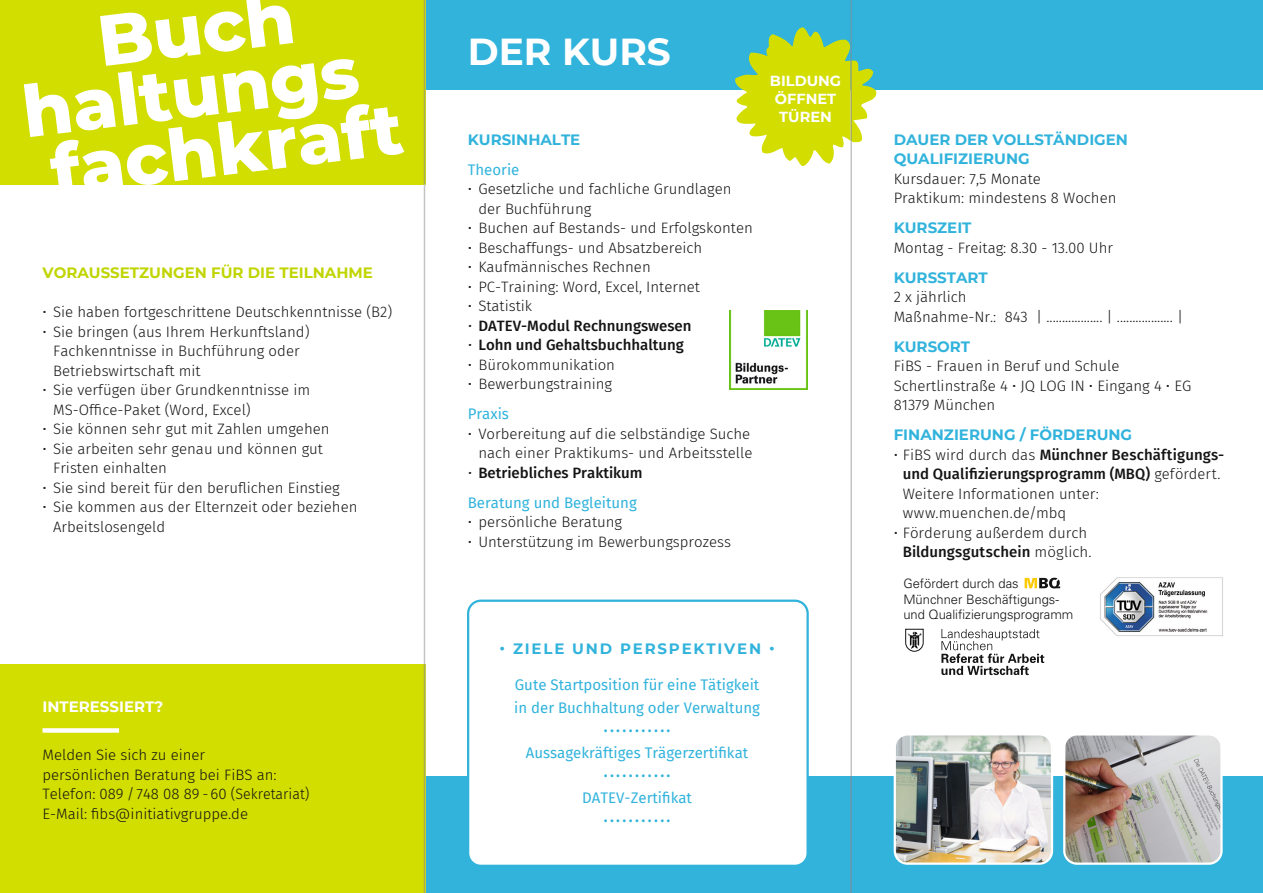
<style>
.page{position:relative;width:1263px;height:893px;background:#fff}
.page>*{position:absolute;margin:0;border:0;box-sizing:border-box;transform-origin:0 0}
.t1{font:800 71.55px/61.5px "Montserrat";color:#fff;text-align:center}
.t2{font:700 37.5px "Montserrat";color:#fff}
.t3{font:300 15px/19.5px "Fira Sans";color:#131413}
.t4{font:15px/22.5px "Fira Sans";color:#31b3dc}
.t5{font:500 15px/30px "Fira Sans";color:#131413}
.t6{font:700 15px/19.5px "Montserrat";color:#31b3dc}
.t7{font:700 15px "Montserrat";color:#c0d500}
.t8{font:700 15px "Montserrat";letter-spacing:.12em;color:#31b3dc}
.t9{font:700 15px "Montserrat";color:#fff}
.t10{font:700 14.55px/18px "Montserrat";color:#fff;text-align:center}
.t11{font:300 12.9px/15.6px "Univers";color:#131413}
.t12{font:12px "Fira Sans";color:#31b3dc}
.s1{font-weight:300;font-style:italic}
.s2{font-weight:400;color:#31b3dc}
.s3{font-weight:500}
</style>
<div class="page">
<div style="left:425px;top:0;width:838px;height:90px;background:#31b3dc"></div>
<div style="left:425px;top:776px;width:838px;height:117px;background:#31b3dc"></div>
<div style="left:0;top:0;width:425px;height:184px;background:#d2dd00"></div>
<div style="left:0;top:664px;width:425px;height:229px;background:#d2dd00"></div>
<div style="left:43px;top:728px;width:76px;height:5px;background:#fff"></div>
<div style="left:468px;top:601px;width:340px;height:265px;background:#fff;border-radius:13px"></div>
<div style="left:467px;top:600px;width:342px;height:267px;border:2px solid #31b3dc;border-radius:13px"></div>
<img style="left:735px;top:34px;width:58px;height:50px">
<img style="left:729px;top:311px;width:79px;height:78px">
<img style="left:1100px;top:577px;width:123px;height:59px">
<svg style="left:1024px;top:578px;width:36px;height:10px"></svg>
<svg style="left:941px;top:629px;width:103px;height:46px"></svg>
<svg style="left:905px;top:629px;width:19px;height:23px"></svg>
<img style="left:895px;top:736px;width:155px;height:126px">
<div style="left:894px;top:733px;width:159px;height:132px;border:2px solid #fff;border-radius:13px"></div>
<img style="left:1066px;top:736px;width:154px;height:126px">
<div style="left:1063px;top:733px;width:160px;height:132px;border:2px solid #fff;border-radius:13px"></div>
<svg style="left:850px;top:142px;width:2px;height:634px"></svg>
<svg style="left:850px;top:0;width:2px;height:61px"></svg>
<hr style="left:850px;top:776px;width:2px;height:117px;background:#5e9cb5">
<img style="left:850px;top:61px;width:2px;height:81px">
<svg style="left:424px;top:0;width:1px;height:893px"></svg>
<h1 class="t1" style="left:11px;top:17px;width:376px;rotate:-7deg">Buch haltungs fachkraft</h1>
<p class="t7" style="left:43px;top:262px;width:332px">VORAUSSETZUNGEN FÜR DIE TEILNAHME</p>
<p class="t3" style="left:43px;top:302px;width:351px">• Sie haben fortgeschrittene Deutschkenntnisse (B2)</p>
<p class="t3" style="left:53px;top:322px;width:258px;text-indent:-11px">• Sie bringen (aus Ihrem Herkunftsland)<br>Fachkenntnisse in Buchführung oder<br>Betriebswirtschaft mit</p>
<p class="t3" style="left:53px;top:380px;width:259px;text-indent:-11px">• Sie verfügen über Grundkenntnisse im<br>MS-Office-Paket (Word, Excel)</p>
<p class="t3" style="left:43px;top:419px;width:289px">• Sie können sehr gut mit Zahlen umgehen</p>
<p class="t3" style="left:53px;top:439px;width:271px;text-indent:-11px">• Sie arbeiten sehr genau und können gut<br>Fristen einhalten</p>
<p class="t3" style="left:43px;top:478px;width:299px">• Sie sind bereit für den beruflichen Einstieg</p>
<p class="t3" style="left:53px;top:497px;width:306px;text-indent:-11px">• Sie kommen aus der Elternzeit oder beziehen<br>Arbeitslosengeld</p>
<p class="t9" style="left:43px;top:696px;width:122px">INTERESSIERT?</p>
<p class="t3" style="left:43px;top:745px;width:269px">Melden Sie sich zu einer<br>persönlichen Beratung bei FiBS an:<br>Telefon: 089 / 748 08 89 - 60 (Sekretariat)<br>E-Mail: fibs@initiativgruppe.de</p>
<h2 class="t2" style="left:468px;top:24px;width:205px">DER KURS</h2>
<p class="t6" style="left:468px;top:129px;width:114px">KURSINHALTE</p>
<p class="t4" style="left:468px;top:158px;width:53px">Theorie</p>
<p class="t3" style="left:478px;top:179px;width:255px;text-indent:-11px">• Gesetzliche und fachliche Grundlagen der Buchführung</p>
<p class="t3" style="left:468px;top:218px;width:286px">• Buchen auf Bestands- und Erfolgskonten</p>
<p class="t3" style="left:468px;top:238px;width:236px">• Beschaffungs- und Absatzbereich</p>
<p class="t3" style="left:468px;top:257px;width:184px">• Kaufmännisches Rechnen</p>
<p class="t3" style="left:468px;top:277px;width:234px">• PC-Training: Word, Excel, Internet</p>
<p class="t3" style="left:468px;top:296px;width:66px">• Statistik</p>
<p class="t5" style="left:468px;top:310px;width:225px"><span class="s1">•</span> DATEV-Modul Rechnungswesen</p>
<p class="t5" style="left:468px;top:329px;width:218px"><span class="s1">•</span> Lohn und Gehaltsbuchhaltung</p>
<p class="t3" style="left:468px;top:355px;width:149px">• Bürokommunikation</p>
<p class="t3" style="left:468px;top:374px;width:146px">• Bewerbungstraining</p>
<p class="t4" style="left:468px;top:402px;width:43px">Praxis</p>
<p class="t3" style="left:468px;top:424px;width:286px;text-align:right">• Vorbereitung auf die selbständige Suche nach einer Praktikums- und Arbeitsstelle</p>
<p class="t5" style="left:468px;top:457px;width:176px"><span class="s1">•</span> Betriebliches Praktikum<br><span class="s2">Beratung und Begleitung</span></p>
<p class="t3" style="left:468px;top:512px;width:156px">• persönliche Beratung</p>
<p class="t3" style="left:468px;top:532px;width:265px">• Unterstützung im Bewerbungsprozess</p>
<p class="t10" style="left:770px;top:71px;width:73px">BILDUNG<br>ÖFFNET<br>TÜREN</p>
<p class="t8" style="left:513px;top:638px;width:250px">ZIELE UND PERSPEKTIVEN</p>
<p class="t4" style="left:514px;top:673px;width:247px">Gute Startposition für eine Tätigkeit in der Buchhaltung oder Verwaltung</p>
<p class="t12" style="left:604px;top:722px;width:68px">•••••••••••</p>
<p class="t4" style="left:526px;top:741px;width:224px">Aussagekräftiges Trägerzertifikat</p>
<p class="t12" style="left:604px;top:767px;width:68px">•••••••••••</p>
<p class="t4" style="left:582px;top:786px;width:111px">DATEV-Zertifikat</p>
<p class="t12" style="left:604px;top:812px;width:68px">•••••••••••</p>
<p class="t6" style="left:894px;top:129px;width:236px">DAUER DER VOLLSTÄNDIGEN<br>QUALIFIZIERUNG</p>
<p class="t3" style="left:894px;top:169px;width:224px">Kursdauer: 7,5 Monate<br>Praktikum: mindestens 8 Wochen</p>
<p class="t6" style="left:894px;top:217px;width:79px">KURSZEIT</p>
<p class="t3" style="left:894px;top:238px;width:221px">Montag - Freitag: 8.30 - 13.00 Uhr</p>
<p class="t6" style="left:894px;top:267px;width:96px">KURSSTART</p>
<p class="t3" style="left:894px;top:287px;width:291px">2 x jährlich<br>Maßnahme-Nr.: 843 | .................. | .................. |</p>
<p class="t6" style="left:894px;top:336px;width:78px">KURSORT</p>
<p class="t3" style="left:894px;top:356px;width:299px">FiBS - Frauen in Beruf und Schule<br>Schertlinstraße 4 • JQ LOG IN • Eingang 4 • EG<br>81379 München</p>
<p class="t6" style="left:894px;top:424px;width:240px">FINANZIERUNG / FÖRDERUNG</p>
<p class="t3" style="left:903px;top:445px;width:323px;text-indent:-9px">• FiBS wird durch das <span class="s3">Münchner Beschäftigungs&shy;und Qualifizierungsprogramm (MBQ)</span> gefördert.<br>Weitere Informationen unter: www.muenchen.de/mbq</p>
<p class="t3" style="left:894px;top:523px;width:199px;text-align:right">• Förderung außerdem durch<br><span class="s3">Bildungsgutschein</span> möglich.</p>
<p class="t11" style="left:903px;top:575px;width:172px">Gefördert durch das<br>Münchner Beschäftigungs&shy;und Qualifizierungsprogramm</p>
</div>
